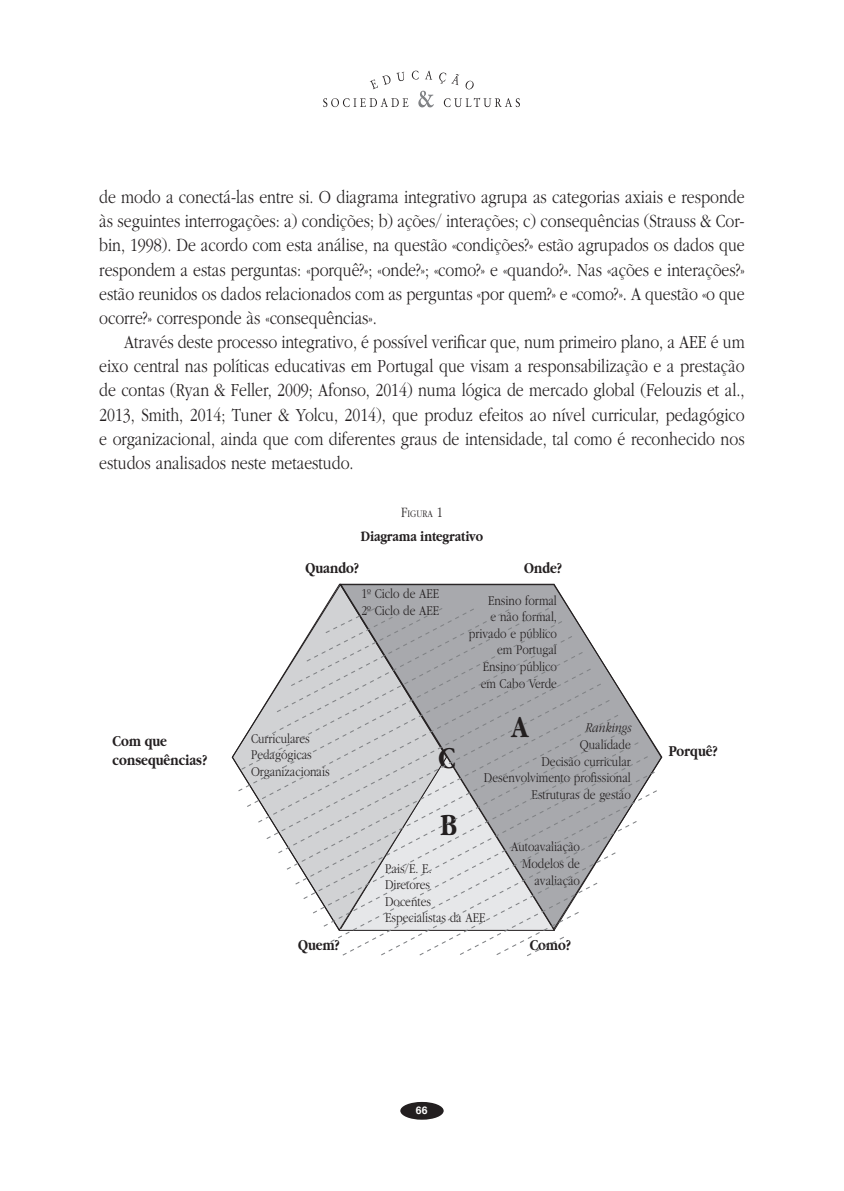
<style>
.page{position:relative;width:844px;height:1191px;background:#fff}
.page>*{position:absolute;margin:0;border:0;box-sizing:border-box;transform-origin:0 0}
.t1{font:700 31.5px/67.5px "Garamond";color:#231f20;scale:.82 1}
.texto{font:300 19.25px/24.2px "Garamond";color:#231f20;text-align:justify;scale:.82 1}
.t2{font:700 15.75px/18.9px "Garamond";color:#231f20;scale:.82 1}
.texto-2{font:700 14.88px "Garamond";color:#231f20;scale:.82 1}
.t3{font:300 14px/16.6px "Garamond";color:#231f20;scale:.82 1}
.t4{font:700 10.5px "Helvetica";color:#fff}
.texto-3{font:300 10.33px "Garamond";color:#231f20;scale:.82 1}
.s1{font-size:14.88px}
.s2{font-style:italic}
</style>
<div class="page">
<div style="left:400px;top:1102px;width:43px;height:17px;background:#231f20;border-radius:50%"></div>
<svg style="left:323px;top:98px;width:85px;height:9px"></svg>
<svg style="left:418px;top:91px;width:16px;height:16px"></svg>
<svg style="left:443px;top:98px;width:77px;height:9px"></svg>
<svg style="left:369px;top:72px;width:35px;height:17px"></svg>
<svg style="left:411px;top:71px;width:7px;height:9px"></svg>
<svg style="left:425px;top:71px;width:7px;height:9px"></svg>
<svg style="left:439px;top:72px;width:20px;height:13px"></svg>
<svg style="left:465px;top:80px;width:9px;height:10px"></svg>
<svg style="left:231px;top:583px;width:431px;height:187px"></svg>
<svg style="left:237px;top:620px;width:326px;height:172px"></svg>
<svg style="left:246px;top:635px;width:327px;height:172px"></svg>
<svg style="left:257px;top:651px;width:326px;height:172px;background:#b6b7ba"></svg>
<svg style="left:265px;top:667px;width:326px;height:172px;background:#bbbcbf"></svg>
<svg style="left:277px;top:682px;width:325px;height:172px;background:#b6b7ba"></svg>
<svg style="left:285px;top:699px;width:325px;height:171px;background:#bababd"></svg>
<svg style="left:294px;top:713px;width:325px;height:172px;background:#b9babd"></svg>
<svg style="left:302px;top:726px;width:329px;height:173px;background:#b9babd"></svg>
<svg style="left:311px;top:741px;width:328px;height:173px;background:#bdbdc0"></svg>
<svg style="left:322px;top:755px;width:327px;height:172px;background:#cbcbce"></svg>
<svg style="left:329px;top:770px;width:326px;height:172px;background:#cdcdcf"></svg>
<svg style="left:637px;top:789px;width:20px;height:153px"></svg>
<svg style="left:339px;top:755px;width:298px;height:202px"></svg>
<svg style="left:256px;top:607px;width:254px;height:136px;background:#c0c0c3"></svg>
<p class="texto" style="left:99px;top:185px;width:788px">de modo a conectá‑las entre si. O diagrama integrativo agrupa as categorias axiais e responde às seguintes interrogações: a) condições; b) ações/ interações; c) consequências (Strauss &amp; Cor‑ bin, 1998). De acordo com esta análise, na questão «condições?» estão agrupados os dados que respondem a estas perguntas: «porquê?»; «onde?»; «como?» e «quando?». Nas «ações e interações?» estão reunidos os dados relacionados com as perguntas «por quem?» e «como?». A questão «o que ocorre?» corresponde às «consequências».</p>
<p class="texto" style="left:99px;top:330px;width:788px;text-indent:25px">Através deste processo integrativo, é possível verificar que, num primeiro plano, a AEE é um eixo central nas políticas educativas em Portugal que visam a responsabilização e a prestação de contas (Ryan &amp; Feller, 2009; Afonso, 2014) numa lógica de mercado global (Felouzis et al., 2013, Smith, 2014; Tuner &amp; Yolcu, 2014), que produz efeitos ao nível curricular, pedagógico e organizacional, ainda que com diferentes graus de intensidade, tal como é reconhecido nos estudos analisados neste metaestudo.</p>
<p class="texto-3" style="left:401px;top:508px;width:52px"><span class="s1">F</span>IGURA <span class="s1">1</span></p>
<p class="texto-2" style="left:361px;top:528px;width:151px">Diagrama integrativo</p>
<p class="t2" style="left:524px;top:558px;width:48px">Onde?</p>
<p class="t2" style="left:305px;top:558px;width:67px">Quando?</p>
<p class="t2" style="left:113px;top:731px;width:117px">Com que consequências?</p>
<p class="t3" style="left:251px;top:730px;width:97px">Curriculares<br>Pedagógicas<br>Organizacionais</p>
<p class="t3" style="left:361px;top:585px;width:96px">1º Ciclo de AEE<br>2º Ciclo de AEE</p>
<p class="t1" style="left:438px;top:723px;width:24px">C<br>B</p>
<p class="t3" style="left:469px;top:592px;width:109px;text-align:right">Ensino formal<br>e não formal, privado e público em Portugal<br>Ensino público em Cabo Verde</p>
<p class="t1" style="left:511px;top:693px;width:22px">A</p>
<p class="t3" style="left:484px;top:719px;width:180px;text-align:right"><span class="s2">Rankings<br></span>Qualidade<br>Decisão curricular<br>Desenvolvimento profissional<br>Estruturas de gestão</p>
<p class="t3" style="left:385px;top:860px;width:124px">Pais/E. E.<br>Diretores<br>Docentes<br>Especialistas da AEE</p>
<p class="t3" style="left:511px;top:838px;width:86px;text-align:right">Autoavaliação<br>Modelos de avaliação</p>
<p class="t2" style="left:298px;top:936px;width:53px">Quem?</p>
<p class="t2" style="left:529px;top:936px;width:52px">Como?</p>
<p class="t2" style="left:668px;top:741px;width:62px">Porquê?</p>
<p class="t4" style="left:416px;top:1103px;width:13px">66</p>
</div>
